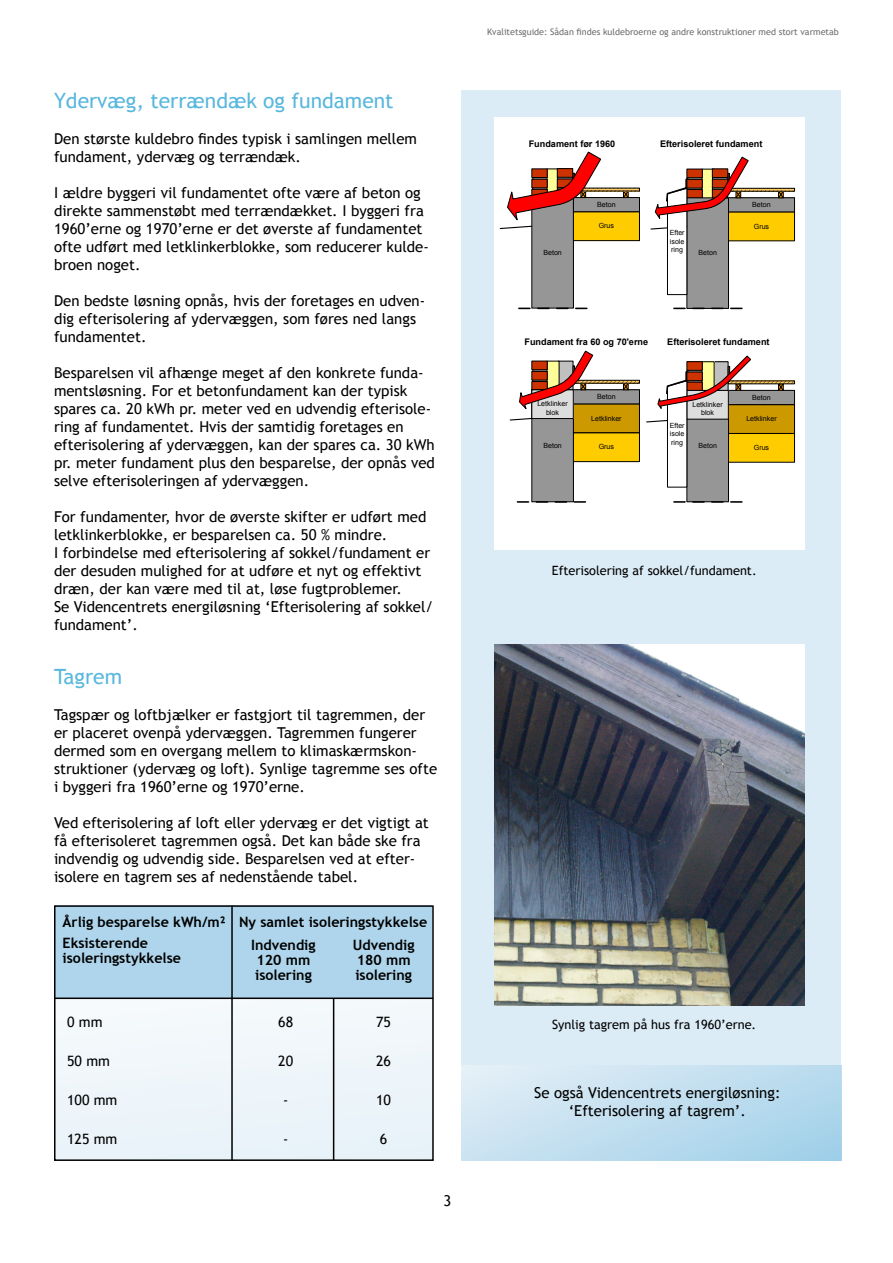
<style>
.page{position:relative;width:893px;height:1263px;background:#fff}
.page>*{position:absolute;margin:0;border:0;box-sizing:border-box;transform-origin:0 0}
.t1{font:21px "Trebuchet MS";color:#58b7dd}
.t2{font:15px/18px "Trebuchet MS";color:#000}
.t3{font:700 14.25px/15px "Trebuchet MS";color:#000}
.t4{font:14.25px "Trebuchet MS";color:#000}
.t5{font:12.75px "Trebuchet MS";color:#000}
.t6{font:700 9.15px "Arial";color:#000}
.t7{font:9px "Trebuchet MS";color:#6d6e71}
.t8{font:7.05px/8.6px "Arial";color:#000;text-align:center}
</style>
<div class="page">
<div style="left:461px;top:91px;width:380px;height:1070px;background:#dcecf6"></div>
<img style="left:495px;top:644px;width:310px;height:361px">
<div style="left:495px;top:118px;width:310px;height:432px;background:#fff"></div>
<div style="left:532px;top:198px;width:41px;height:110px;background:#969696"></div>
<div style="left:532px;top:197px;width:42px;height:111px;border:1px solid #000"></div>
<div style="left:573px;top:198px;width:66px;height:14px;background:#969696"></div>
<div style="left:573px;top:197px;width:67px;height:15px;border:1px solid #000"></div>
<div style="left:573px;top:212px;width:66px;height:29px;background:#fc0"></div>
<div style="left:573px;top:212px;width:67px;height:29px;border:1px solid #000"></div>
<svg style="left:623px;top:191px;width:6px;height:7px"></svg>
<div style="left:532px;top:390px;width:41px;height:112px;background:#969696"></div>
<svg style="left:509px;top:417px;width:24px;height:4px"></svg>
<div style="left:573px;top:390px;width:66px;height:14px;background:#969696"></div>
<div style="left:573px;top:390px;width:67px;height:14px;border:1px solid #000"></div>
<div style="left:573px;top:404px;width:66px;height:29px;background:#c90"></div>
<div style="left:573px;top:404px;width:67px;height:29px;border:1px solid #000"></div>
<svg style="left:623px;top:383px;width:6px;height:7px"></svg>
<div style="left:573px;top:380px;width:67px;height:3px;border:1px solid #000"></div>
<div style="left:532px;top:390px;width:41px;height:28px;background:#ddd"></div>
<div style="left:532px;top:390px;width:41px;height:29px;border:1px solid #000"></div>
<div style="left:573px;top:433px;width:66px;height:29px;background:#fc0"></div>
<div style="left:573px;top:433px;width:67px;height:29px;border:1px solid #000"></div>
<svg style="left:499px;top:152px;width:102px;height:78px"></svg>
<div style="left:687px;top:198px;width:41px;height:110px;background:#969696"></div>
<div style="left:728px;top:198px;width:66px;height:14px;background:#969696"></div>
<div style="left:728px;top:198px;width:67px;height:14px;border:1px solid #000"></div>
<div style="left:728px;top:212px;width:66px;height:29px;background:#fc0"></div>
<svg style="left:778px;top:191px;width:6px;height:7px"></svg>
<div style="left:728px;top:188px;width:67px;height:3px;background:#bfbfbf;border:1px solid #000"></div>
<div style="left:687px;top:390px;width:41px;height:112px;background:#969696"></div>
<div style="left:728px;top:390px;width:66px;height:15px;background:#969696"></div>
<div style="left:728px;top:390px;width:67px;height:15px;border:1px solid #000"></div>
<div style="left:728px;top:405px;width:66px;height:28px;background:#c90"></div>
<div style="left:728px;top:404px;width:67px;height:30px;border:1px solid #000"></div>
<svg style="left:778px;top:384px;width:6px;height:7px"></svg>
<hr style="left:728px;top:381px;width:67px;height:3px;background:#bfbfbf">
<div style="left:728px;top:433px;width:66px;height:29px;background:#fc0"></div>
<div style="left:728px;top:433px;width:67px;height:29px;border:1px solid #000"></div>
<svg style="left:519px;top:308px;width:69px;height:1px"></svg>
<svg style="left:674px;top:308px;width:69px;height:1px"></svg>
<svg style="left:517px;top:501px;width:70px;height:2px"></svg>
<svg style="left:674px;top:501px;width:69px;height:2px"></svg>
<svg style="left:519px;top:351px;width:74px;height:58px"></svg>
<svg style="left:650px;top:157px;width:98px;height:138px"></svg>
<svg style="left:646px;top:356px;width:105px;height:131px"></svg>
<div style="left:461px;top:1065px;width:380px;height:96px;background:linear-gradient(to right,#d9eaf4,#abd5eb)"></div>
<div style="left:56px;top:905px;width:376px;height:93px;background:#aed5eb"></div>
<div style="left:56px;top:999px;width:376px;height:162px;background:#eef5fa"></div>
<div style="left:54px;top:905px;width:380px;height:256px;border:2px solid #000"></div>
<hr style="left:54px;top:997px;width:379px;height:2px;background:#000">
<hr style="left:231px;top:905px;width:2px;height:256px;background:#000">
<hr style="left:333px;top:998px;width:1px;height:162px;background:#000">
<p class="t1" style="left:54px;top:88px;width:341px">Ydervæg, terrændæk og fundament</p>
<p class="t2" style="left:54px;top:130px;width:364px">Den største kuldebro findes typisk i samlingen mellem fundament, ydervæg og terrændæk.</p>
<p class="t2" style="left:54px;top:184px;width:376px">I ældre byggeri vil fundamentet ofte være af beton og direkte sammenstøbt med terrændækket. I byggeri fra 1960’erne og 1970’erne er det øverste af fundamentet ofte udført med letklinkerblokke, som reducerer kulde&shy;broen noget.</p>
<p class="t2" style="left:54px;top:292px;width:373px">Den bedste løsning opnås, hvis der foretages en udven&shy;dig efterisolering af ydervæggen, som føres ned langs fundamentet.</p>
<p class="t2" style="left:54px;top:364px;width:382px">Besparelsen vil afhænge meget af den konkrete funda&shy;mentsløsning. For et betonfundament kan der typisk spares ca. 20 kWh pr. meter ved en udvendig efterisole&shy;ring af fundamentet. Hvis der samtidig foretages en efterisolering af ydervæggen, kan der spares ca. 30 kWh pr. meter fundament plus den besparelse, der opnås ved selve efterisoleringen af ydervæggen.</p>
<p class="t2" style="left:54px;top:508px;width:374px">For fundamenter, hvor de øverste skifter er udført med letklinkerblokke, er besparelsen ca. 50 % mindre.</p>
<p class="t2" style="left:54px;top:544px;width:378px">I forbindelse med efterisolering af sokkel/fundament er der desuden mulighed for at udføre et nyt og effektivt dræn, der kan være med til at, løse fugtproblemer.</p>
<p class="t2" style="left:54px;top:598px;width:381px">Se Videncentrets energiløsning ‘Efterisolering af sokkel/ fundament’.</p>
<p class="t1" style="left:54px;top:664px;width:70px">Tagrem</p>
<p class="t2" style="left:54px;top:706px;width:385px">Tagspær og loftbjælker er fastgjort til tagremmen, der er placeret ovenpå ydervæggen. Tagremmen fungerer dermed som en overgang mellem to klimaskærmskon&shy;struktioner (ydervæg og loft). Synlige tagremme ses ofte i byggeri fra 1960’erne og 1970’erne.</p>
<p class="t2" style="left:54px;top:814px;width:376px">Ved efterisolering af loft eller ydervæg er det vigtigt at få efterisoleret tagremmen også. Det kan både ske fra indvendig og udvendig side. Besparelsen ved at efter&shy;isolere en tagrem ses af nedenstående tabel.</p>
<p class="t3" style="left:63px;top:915px;width:165px">Årlig besparelse kWh/m²</p>
<p class="t3" style="left:63px;top:936px;width:87px">Eksisterende</p>
<p class="t3" style="left:63px;top:951px;width:120px">isoleringstykkelse</p>
<p class="t4" style="left:67px;top:1013px;width:37px">0 mm</p>
<p class="t4" style="left:67px;top:1052px;width:44px">50 mm</p>
<p class="t4" style="left:67px;top:1091px;width:52px">100 mm</p>
<p class="t4" style="left:67px;top:1130px;width:52px">125 mm</p>
<p class="t3" style="left:239px;top:915px;width:190px">Ny samlet isoleringstykkelse</p>
<p class="t3" style="left:251px;top:937px;width:66px">Indvendig</p>
<p class="t3" style="left:257px;top:952px;width:55px">120 mm</p>
<p class="t3" style="left:255px;top:967px;width:58px">isolering</p>
<p class="t3" style="left:353px;top:937px;width:63px">Udvendig</p>
<p class="t3" style="left:355px;top:952px;width:58px">180 mm isolering</p>
<p class="t4" style="left:278px;top:1013px;width:16px">68</p>
<p class="t4" style="left:278px;top:1052px;width:16px">20</p>
<p class="t4" style="left:283px;top:1091px;width:7px">-</p>
<p class="t4" style="left:283px;top:1130px;width:7px">-</p>
<p class="t4" style="left:376px;top:1013px;width:16px">75</p>
<p class="t4" style="left:376px;top:1052px;width:16px">26</p>
<p class="t4" style="left:376px;top:1091px;width:16px">10</p>
<p class="t4" style="left:380px;top:1130px;width:9px">6</p>
<p class="t2" style="left:443px;top:1192px;width:9px">3</p>
<p class="t7" style="left:487px;top:26px;width:353px">Kvalitetsguide: Sådan findes kuldebroerne og andre konstruktioner med stort varmetab</p>
<p class="t6" style="left:529px;top:138px;width:88px">Fundament før 1960</p>
<p class="t6" style="left:660px;top:138px;width:104px">Efterisoleret fundament</p>
<p class="t8" style="left:543px;top:248px;width:20px">Beton</p>
<p class="t8" style="left:597px;top:200px;width:20px">Beton</p>
<p class="t8" style="left:599px;top:222px;width:17px">Grus</p>
<p class="t8" style="left:670px;top:228px;width:16px;text-align:justify">Efter isole ring</p>
<p class="t8" style="left:698px;top:249px;width:20px">Beton</p>
<p class="t8" style="left:752px;top:200px;width:20px">Beton</p>
<p class="t8" style="left:754px;top:222px;width:17px">Grus</p>
<p class="t6" style="left:524px;top:336px;width:125px">Fundament fra 60 og 70'erne</p>
<p class="t6" style="left:667px;top:336px;width:104px">Efterisoleret fundament</p>
<p class="t8" style="left:537px;top:400px;width:32px">Letklinker blok</p>
<p class="t8" style="left:543px;top:441px;width:20px">Beton</p>
<p class="t8" style="left:597px;top:392px;width:20px">Beton</p>
<p class="t8" style="left:591px;top:414px;width:32px">Letklinker</p>
<p class="t8" style="left:599px;top:443px;width:17px">Grus</p>
<p class="t8" style="left:670px;top:421px;width:16px;text-align:justify">Efter isole ring</p>
<p class="t8" style="left:692px;top:400px;width:32px">Letklinker blok</p>
<p class="t8" style="left:698px;top:442px;width:20px">Beton</p>
<p class="t8" style="left:752px;top:393px;width:20px">Beton</p>
<p class="t8" style="left:746px;top:414px;width:32px">Letklinker</p>
<p class="t8" style="left:754px;top:443px;width:17px">Grus</p>
<p class="t5" style="left:552px;top:563px;width:206px">Efterisolering af sokkel/fundament.</p>
<p class="t5" style="left:552px;top:1017px;width:206px">Synlig tagrem på hus fra 1960’erne.</p>
<p class="t2" style="left:534px;top:1084px;width:248px">Se også Videncentrets energiløsning:</p>
<p class="t2" style="left:569px;top:1102px;width:179px">‘Efterisolering af tagrem’.</p>
</div>
